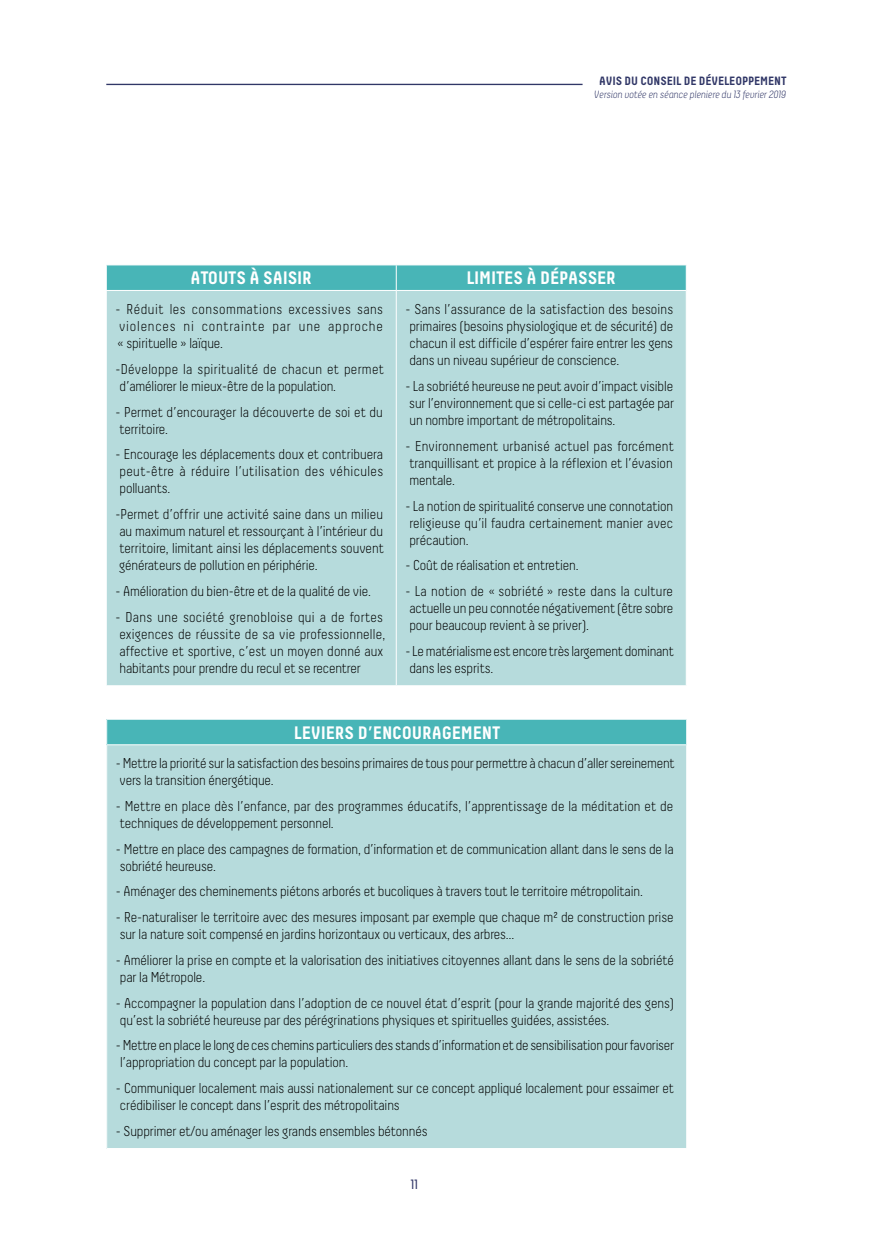
<style>
.page{position:relative;width:893px;height:1234px;background:#fff}
.page>*{position:absolute;margin:0;border:0;box-sizing:border-box;transform-origin:0 0}
.t1{font:700 18px "Decima";letter-spacing:-.01em;color:#fff}
.t2{font:300 14.25px/17.1px "Decima";letter-spacing:-.01em;color:#000}
.t3{font:300 14.25px/17.1px "Decima";letter-spacing:.02em;color:#000}
.t4{font:13.5px "Decima";color:#313767}
.t5{font:700 12px "Decima";letter-spacing:-.01em;color:#313767}
.t6{font:italic 300 10.5px "Decima";letter-spacing:-.01em;color:#313767}
</style>
<div class="page">
<hr style="left:106px;top:84px;width:477px;height:1px;background:#313767">
<div style="left:107px;top:291px;width:579px;height:394px;background:#b6dbdc"></div>
<svg style="left:106px;top:265px;width:581px;height:25px;background:#4cb6b8"></svg>
<hr style="left:396px;top:291px;width:1px;height:394px;background:#fff">
<div style="left:107px;top:719px;width:580px;height:25px;background:#48b5b7"></div>
<div style="left:107px;top:744px;width:580px;height:404px;background:#b6dbdc"></div>
<svg style="left:106px;top:719px;width:1px;height:25px"></svg>
<svg style="left:686px;top:719px;width:1px;height:25px"></svg>
<hr style="left:106px;top:744px;width:581px;height:1px;background:#fff">
<hr style="left:686px;top:745px;width:1px;height:402px;background:#fff">
<hr style="left:106px;top:1147px;width:581px;height:1px;background:#fff">
<p class="t5" style="left:599px;top:74px;width:189px">AVIS DU CONSEIL DE DÉVELEOPPEMENT</p>
<p class="t6" style="left:594px;top:88px;width:194px">Version votée en séance pleniere du 13 fevrier 2019</p>
<p class="t1" style="left:190px;top:267px;width:123px">ATOUTS À SAISIR</p>
<p class="t1" style="left:466px;top:267px;width:151px">LIMITES À DÉPASSER</p>
<p class="t2" style="left:115px;top:300px;width:269px;text-align:justify">- Réduit les consommations excessives sans violences ni contrainte par une approche « spirituelle » laïque.</p>
<p class="t3" style="left:115px;top:360px;width:270px">-Développe la spiritualité de chacun et permet d’améliorer le mieux-être de la population.</p>
<p class="t2" style="left:115px;top:403px;width:269px">- Permet d’encourager la découverte de soi et du territoire.</p>
<p class="t2" style="left:115px;top:445px;width:269px;text-align:justify">- Encourage les déplacements doux et contribuera peut-être à réduire l’utilisation des véhicules polluants.</p>
<p class="t2" style="left:115px;top:505px;width:270px;text-align:justify">-Permet d’offrir une activité saine dans un milieu au maximum naturel et ressourçant à l’intérieur du territoire, limitant ainsi les déplacements souvent générateurs de pollution en périphérie.</p>
<p class="t2" style="left:115px;top:582px;width:257px">- Amélioration du bien-être et de la qualité de vie.</p>
<p class="t2" style="left:115px;top:608px;width:271px">- Dans une société grenobloise qui a de fortes exigences de réussite de sa vie professionnelle, affective et sportive, c’est un moyen donné aux habitants pour prendre du recul et se recentrer</p>
<p class="t2" style="left:405px;top:300px;width:269px;text-align:justify">- Sans l’assurance de la satisfaction des besoins primaires (besoins physiologique et de sécurité) de chacun il est difficile d’espérer faire entrer les gens dans un niveau supérieur de conscience.</p>
<p class="t2" style="left:405px;top:377px;width:270px;text-align:justify">- La sobriété heureuse ne peut avoir d’impact visible sur l’environnement que si celle-ci est partagée par un nombre important de métropolitains.</p>
<p class="t2" style="left:405px;top:437px;width:270px;text-align:justify">- Environnement urbanisé actuel pas forcément tranquillisant et propice à la réflexion et l’évasion mentale.</p>
<p class="t2" style="left:405px;top:497px;width:269px;text-align:justify">- La notion de spiritualité conserve une connotation religieuse qu’il faudra certainement manier avec précaution.</p>
<p class="t2" style="left:405px;top:557px;width:175px">- Coût de réalisation et entretien.</p>
<p class="t2" style="left:405px;top:582px;width:269px;text-align:justify">- La notion de « sobriété » reste dans la culture actuelle un peu connotée négativement (être sobre pour beaucoup revient à se priver).</p>
<p class="t2" style="left:405px;top:642px;width:270px">- Le matérialisme est encore très largement dominant dans les esprits.</p>
<p class="t1" style="left:294px;top:721px;width:208px">LEVIERS D’ENCOURAGEMENT</p>
<p class="t2" style="left:116px;top:754px;width:560px">- Mettre la priorité sur la satisfaction des besoins primaires de tous pour permettre à chacun d’aller sereinement vers la transition énergétique.</p>
<p class="t2" style="left:116px;top:797px;width:559px">- Mettre en place dès l’enfance, par des programmes éducatifs, l’apprentissage de la méditation et de techniques de développement personnel.</p>
<p class="t2" style="left:116px;top:840px;width:559px">- Mettre en place des campagnes de formation, d’information et de communication allant dans le sens de la sobriété heureuse.</p>
<p class="t2" style="left:116px;top:882px;width:529px">- Aménager des cheminements piétons arborés et bucoliques à travers tout le territoire métropolitain.</p>
<p class="t2" style="left:116px;top:908px;width:559px">- Re-naturaliser le territoire avec des mesures imposant par exemple que chaque m² de construction prise sur la nature soit compensé en jardins horizontaux ou verticaux, des arbres…</p>
<p class="t2" style="left:116px;top:951px;width:559px">- Améliorer la prise en compte et la valorisation des initiatives citoyennes allant dans le sens de la sobriété par la Métropole.</p>
<p class="t2" style="left:116px;top:993px;width:560px">- Accompagner la population dans l’adoption de ce nouvel état d’esprit (pour la grande majorité des gens) qu’est la sobriété heureuse par des pérégrinations physiques et spirituelles guidées, assistées.</p>
<p class="t2" style="left:116px;top:1036px;width:560px">- Mettre en place le long de ces chemins particuliers des stands d’information et de sensibilisation pour favoriser l’appropriation du concept par la population.</p>
<p class="t2" style="left:116px;top:1079px;width:560px">- Communiquer localement mais aussi nationalement sur ce concept appliqué localement pour essaimer et crédibiliser le concept dans l’esprit des métropolitains</p>
<p class="t2" style="left:116px;top:1121px;width:313px">- Supprimer et/ou aménager les grands ensembles bétonnés</p>
<p class="t4" style="left:411px;top:1175px;width:9px">11</p>
</div>
